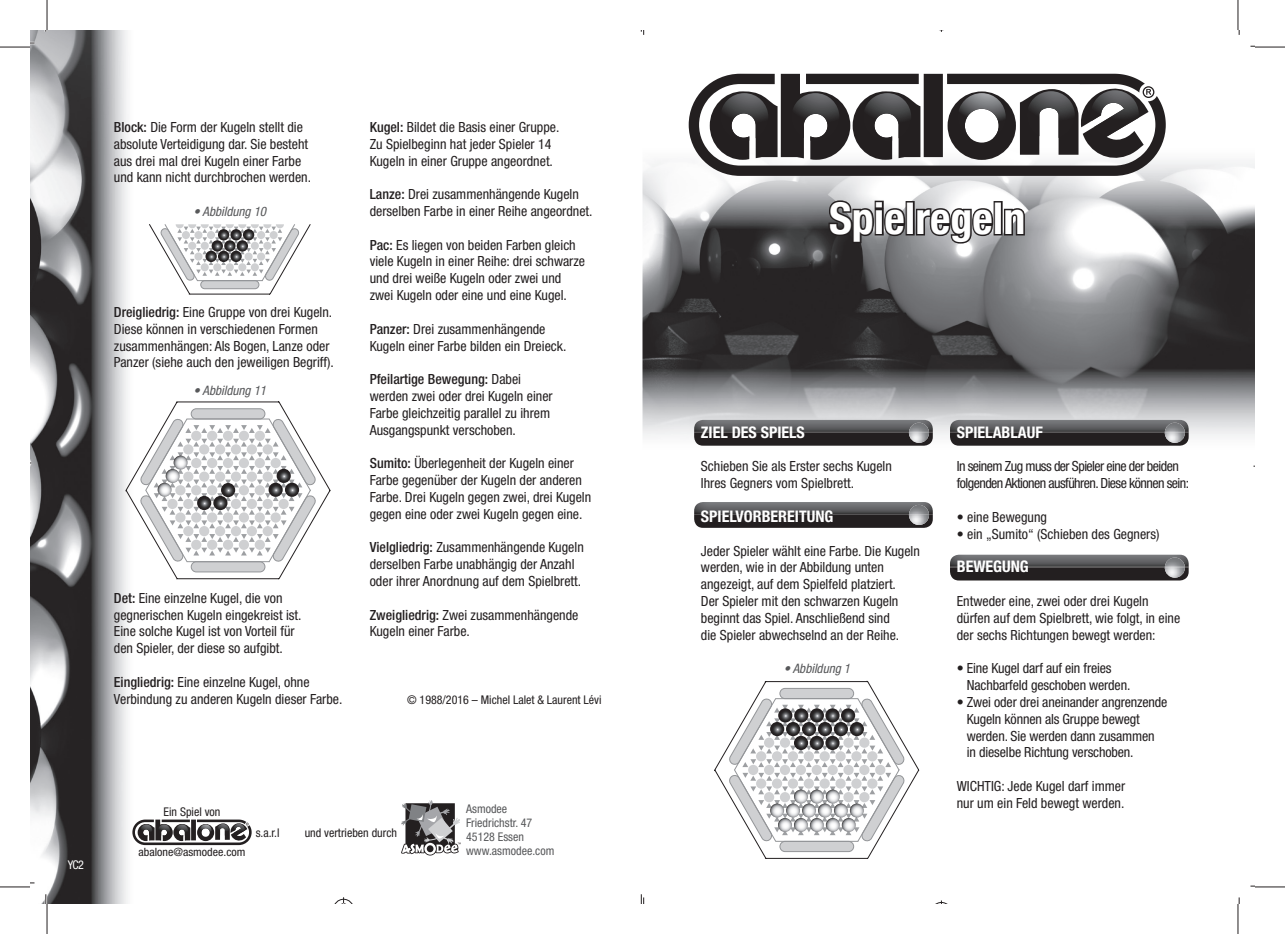
<style>
.page{position:relative;width:1285px;height:934px;background:#fff}
.page>*{position:absolute;margin:0;border:0;box-sizing:border-box;transform-origin:0 0}
.t1{font:700 condensed 44px "Helvetica Neue";color:#fff}
.t2{font:700 condensed 16px "Helvetica Neue";color:#fff}
.t3{font:condensed 14px/16.8px "Helvetica Neue";color:#231f20}
.t4{font:condensed 14px/16.8px "Helvetica Neue";letter-spacing:-.04em;color:#231f20}
.t5{font:italic condensed 13px "Helvetica Neue";color:#57585a}
.t6{font:condensed 12px "Helvetica Neue";color:#231f20}
.t7{font:condensed 12px/14px "Helvetica Neue";color:#57585a}
.t8{font:condensed 12px "Helvetica Neue";color:#fff}
.t9{font:condensed 11.4px "Helvetica Neue";color:#231f20;scale:1.05 1}
.s1{font-weight:500}
</style>
<div class="page">
<img style="left:642px;top:160px;width:613px;height:286px">
<svg style="left:714px;top:680px;width:205px;height:178px"></svg>
<svg style="left:778px;top:708px;width:14px;height:14px"></svg>
<svg style="left:770px;top:721px;width:14px;height:14px"></svg>
<svg style="left:786px;top:721px;width:14px;height:14px"></svg>
<svg style="left:794px;top:735px;width:14px;height:14px"></svg>
<svg style="left:809px;top:735px;width:15px;height:14px"></svg>
<svg style="left:825px;top:735px;width:14px;height:14px"></svg>
<svg style="left:802px;top:721px;width:14px;height:14px"></svg>
<svg style="left:818px;top:721px;width:14px;height:14px"></svg>
<svg style="left:834px;top:721px;width:14px;height:14px"></svg>
<svg style="left:849px;top:721px;width:15px;height:14px"></svg>
<svg style="left:794px;top:708px;width:14px;height:14px"></svg>
<svg style="left:810px;top:708px;width:14px;height:14px"></svg>
<svg style="left:825px;top:708px;width:14px;height:14px"></svg>
<svg style="left:841px;top:708px;width:14px;height:14px"></svg>
<svg style="left:794px;top:789px;width:14px;height:14px"></svg>
<svg style="left:770px;top:803px;width:14px;height:14px"></svg>
<svg style="left:818px;top:803px;width:14px;height:14px"></svg>
<svg style="left:810px;top:817px;width:14px;height:14px"></svg>
<svg style="left:810px;top:789px;width:14px;height:14px"></svg>
<svg style="left:786px;top:803px;width:14px;height:14px"></svg>
<svg style="left:778px;top:817px;width:14px;height:14px"></svg>
<svg style="left:834px;top:803px;width:14px;height:14px"></svg>
<svg style="left:826px;top:817px;width:14px;height:14px"></svg>
<svg style="left:826px;top:789px;width:14px;height:14px"></svg>
<svg style="left:802px;top:803px;width:14px;height:14px"></svg>
<svg style="left:794px;top:817px;width:14px;height:14px"></svg>
<svg style="left:850px;top:803px;width:14px;height:14px"></svg>
<svg style="left:842px;top:817px;width:13px;height:14px"></svg>
<svg style="left:688px;top:74px;width:477px;height:102px"></svg>
<img style="left:694px;top:419px;width:239px;height:26px">
<img style="left:694px;top:431px;width:239px;height:1px">
<img style="left:909px;top:422px;width:20px;height:20px">
<svg style="left:909px;top:431px;width:20px;height:1px"></svg>
<img style="left:950px;top:419px;width:238px;height:26px">
<img style="left:950px;top:431px;width:238px;height:1px">
<img style="left:1164px;top:422px;width:21px;height:20px">
<svg style="left:1164px;top:431px;width:21px;height:1px"></svg>
<img style="left:950px;top:554px;width:238px;height:26px">
<img style="left:950px;top:566px;width:238px;height:1px">
<img style="left:1164px;top:557px;width:21px;height:20px">
<svg style="left:1164px;top:566px;width:21px;height:1px"></svg>
<img style="left:694px;top:502px;width:239px;height:25px">
<img style="left:694px;top:514px;width:239px;height:1px">
<img style="left:909px;top:504px;width:20px;height:20px">
<svg style="left:909px;top:514px;width:20px;height:1px"></svg>
<svg style="left:827px;top:199px;width:79px;height:45px;background:#676567"></svg>
<div style="left:905px;top:201px;width:9px;height:34px;border:3px solid #231f20"></div>
<svg style="left:914px;top:206px;width:80px;height:39px;background:#7c7b7c"></svg>
<div style="left:993px;top:201px;width:9px;height:34px;border:3px solid #231f20"></div>
<svg style="left:1002px;top:206px;width:24px;height:31px"></svg>
<svg style="left:1238px;top:897px;width:2px;height:6px"></svg>
<svg style="left:937px;top:900px;width:9px;height:3px"></svg>
<img style="left:30px;top:30px;width:98px;height:873px">
<svg style="left:132px;top:819px;width:120px;height:25px"></svg>
<svg style="left:401px;top:800px;width:60px;height:55px"></svg>
<svg style="left:149px;top:224px;width:162px;height:70px"></svg>
<svg style="left:126px;top:400px;width:204px;height:179px"></svg>
<svg style="left:174px;top:455px;width:14px;height:14px"></svg>
<svg style="left:166px;top:469px;width:14px;height:13px"></svg>
<svg style="left:158px;top:482px;width:14px;height:14px"></svg>
<svg style="left:197px;top:495px;width:14px;height:15px"></svg>
<svg style="left:213px;top:495px;width:14px;height:15px"></svg>
<svg style="left:221px;top:482px;width:14px;height:15px"></svg>
<svg style="left:268px;top:482px;width:15px;height:14px"></svg>
<svg style="left:285px;top:482px;width:14px;height:14px"></svg>
<svg style="left:277px;top:468px;width:14px;height:14px"></svg>
<svg style="left:45px;top:893px;width:2px;height:10px"></svg>
<svg style="left:640px;top:30px;width:5px;height:5px"></svg>
<svg style="left:640px;top:894px;width:5px;height:9px"></svg>
<svg style="left:335px;top:897px;width:17px;height:6px"></svg>
<svg style="left:30px;top:451px;width:1px;height:23px"></svg>
<hr style="left:0;top:47px;width:30px;height:1px;background:#231f20">
<hr style="left:1255px;top:47px;width:30px;height:1px;background:#231f20">
<hr style="left:0;top:886px;width:30px;height:1px;background:#231f20">
<hr style="left:1255px;top:886px;width:30px;height:1px;background:#231f20">
<hr style="left:47px;top:0;width:1px;height:30px;background:#231f20">
<hr style="left:47px;top:903px;width:1px;height:30px;background:#231f20">
<hr style="left:1237px;top:0;width:1px;height:30px;background:#231f20">
<hr style="left:1237px;top:903px;width:1px;height:30px;background:#231f20">
<p class="t3" style="left:114px;top:118px;width:199px"><span class="s1">Block:</span> Die Form der Kugeln stellt die absolute Verteidigung dar. Sie besteht aus drei mal drei Kugeln einer Farbe und kann nicht durchbrochen werden.</p>
<p class="t5" style="left:193px;top:204px;width:74px">• Abbildung 10</p>
<p class="t3" style="left:114px;top:303px;width:222px"><span class="s1">Dreigliedrig:</span> Eine Gruppe von drei Kugeln.<br>Diese können in verschiedenen Formen zusammenhängen: Als Bogen, Lanze oder Panzer (siehe auch den jeweiligen Begriff).</p>
<p class="t5" style="left:193px;top:382px;width:74px">• Abbildung 11</p>
<p class="t3" style="left:114px;top:589px;width:189px"><span class="s1">Det:</span> Eine einzelne Kugel, die von gegnerischen Kugeln eingekreist ist.<br>Eine solche Kugel ist von Vorteil für den Spieler, der diese so aufgibt.</p>
<p class="t3" style="left:114px;top:673px;width:230px"><span class="s1">Eingliedrig:</span> Eine einzelne Kugel, ohne<br>Verbindung zu anderen Kugeln dieser Farbe.</p>
<p class="t3" style="left:370px;top:118px;width:191px"><span class="s1">Kugel:</span> Bildet die Basis einer Gruppe.<br>Zu Spielbeginn hat jeder Spieler 14<br>Kugeln in einer Gruppe angeordnet.</p>
<p class="t3" style="left:370px;top:186px;width:224px"><span class="s1">Lanze:</span> Drei zusammenhängende Kugeln derselben Farbe in einer Reihe angeordnet.</p>
<p class="t3" style="left:370px;top:236px;width:217px"><span class="s1">Pac:</span> Es liegen von beiden Farben gleich viele Kugeln in einer Reihe: drei schwarze und drei weiße Kugeln oder zwei und zwei Kugeln oder eine und eine Kugel.</p>
<p class="t3" style="left:370px;top:320px;width:198px"><span class="s1">Panzer:</span> Drei zusammenhängende<br>Kugeln einer Farbe bilden ein Dreieck.</p>
<p class="t3" style="left:370px;top:370px;width:184px"><span class="s1">Pfeilartige Bewegung:</span> Dabei werden zwei oder drei Kugeln einer<br>Farbe gleichzeitig parallel zu ihrem<br>Ausgangspunkt verschoben.</p>
<p class="t3" style="left:370px;top:454px;width:223px"><span class="s1">Sumito:</span> Überlegenheit der Kugeln einer Farbe gegenüber der Kugeln der anderen Farbe. Drei Kugeln gegen zwei, drei Kugeln gegen eine oder zwei Kugeln gegen eine.</p>
<p class="t3" style="left:370px;top:538px;width:216px"><span class="s1">Vielgliedrig:</span> Zusammenhängende Kugeln derselben Farbe unabhängig der Anzahl oder ihrer Anordnung auf dem Spielbrett.</p>
<p class="t3" style="left:370px;top:606px;width:210px"><span class="s1">Zweigliedrig:</span> Zwei zusammenhängende<br>Kugeln einer Farbe.</p>
<p class="t6" style="left:407px;top:692px;width:196px">© 1988/2016 – Michel Lalet &amp; Laurent Lévi</p>
<p class="t8" style="left:68px;top:857px;width:18px">YC2</p>
<p class="t6" style="left:164px;top:804px;width:58px">Ein Spiel von</p>
<p class="t9" style="left:139px;top:845px;width:103px">abalone@asmodee.com</p>
<p class="t6" style="left:256px;top:825px;width:25px">s.a.r.l</p>
<p class="t6" style="left:305px;top:825px;width:94px">und vertrieben durch</p>
<p class="t7" style="left:466px;top:800px;width:90px">Asmodee<br>Friedrichstr. 47<br>45128 Essen www.asmodee.com</p>
<h1 class="t1" style="left:829px;top:191px;width:198px">Spielregeln</h1>
<p class="t2" style="left:701px;top:422px;width:105px">ZIEL DES SPIELS</p>
<p class="t3" style="left:701px;top:458px;width:192px">Schieben Sie als Erster sechs Kugeln<br>Ihres Gegners vom Spielbrett.</p>
<p class="t2" style="left:701px;top:506px;width:134px">SPIELVORBEREITUNG</p>
<p class="t3" style="left:701px;top:542px;width:220px">Jeder Spieler wählt eine Farbe. Die Kugeln werden, wie in der Abbildung unten angezeigt, auf dem Spielfeld platziert.<br>Der Spieler mit den schwarzen Kugeln beginnt das Spiel. Anschließend sind<br>die Spieler abwechselnd an der Reihe.</p>
<p class="t5" style="left:783px;top:660px;width:68px">• Abbildung 1</p>
<p class="t2" style="left:957px;top:422px;width:87px">SPIELABLAUF</p>
<p class="t4" style="left:957px;top:458px;width:234px">In seinem Zug muss der Spieler eine der beiden folgenden Aktionen ausführen. Diese können sein:</p>
<p class="t3" style="left:957px;top:508px;width:92px">• eine Bewegung</p>
<p class="t3" style="left:957px;top:525px;width:204px">• ein „Sumito“ (Schieben des Gegners)</p>
<p class="t2" style="left:957px;top:556px;width:74px">BEWEGUNG</p>
<p class="t3" style="left:957px;top:592px;width:225px">Entweder eine, zwei oder drei Kugeln dürfen auf dem Spielbrett, wie folgt, in eine der sechs Richtungen bewegt werden:</p>
<p class="t3" style="left:967px;top:659px;width:165px;text-indent:-10px">• Eine Kugel darf auf ein freies<br>Nachbarfeld geschoben werden.</p>
<p class="t3" style="left:967px;top:693px;width:202px;text-indent:-10px">• Zwei oder drei aneinander angrenzende Kugeln können als Gruppe bewegt werden. Sie werden dann zusammen<br>in dieselbe Richtung verschoben.</p>
<p class="t3" style="left:957px;top:777px;width:170px">WICHTIG: Jede Kugel darf immer nur um ein Feld bewegt werden.</p>
</div>
